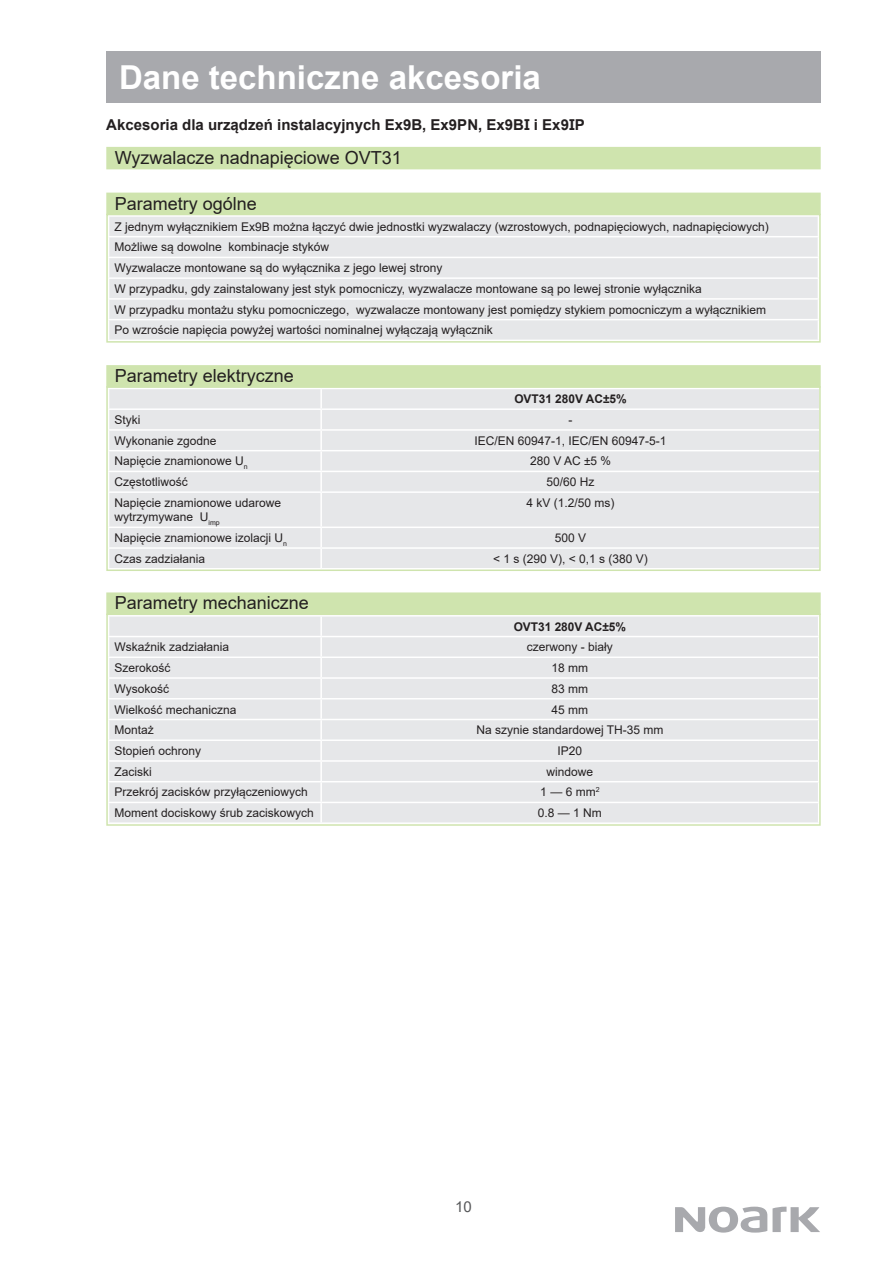
<style>
.page{position:relative;width:893px;height:1263px;background:#fff}
.page>*{position:absolute;margin:0;border:0;box-sizing:border-box;transform-origin:0 0}
.t1{font:700 33px "Arial";color:#fff}
.t2{font:18px "Arial";color:#231f20}
.t3{font:700 15px "Arial";color:#231f20}
.t4{font:15px "Arial";color:#57585a}
.t5{font:12px/20.7px "Arial";color:#231f20}
.t6{font:700 12px "Arial";color:#231f20}
</style>
<div class="page">
<svg style="left:675px;top:1206px;width:145px;height:26px"></svg>
<div style="left:106px;top:51px;width:715px;height:51px;background:#a8a9ad"></div>
<div style="left:109px;top:217px;width:709px;height:123px;background:#e6e7e9"></div>
<hr style="left:108px;top:236px;width:711px;height:1px;background:#fff">
<hr style="left:108px;top:257px;width:711px;height:1px;background:#fff">
<hr style="left:108px;top:277px;width:711px;height:2px;background:#fff">
<hr style="left:108px;top:298px;width:711px;height:2px;background:#fff">
<hr style="left:108px;top:319px;width:711px;height:1px;background:#fff">
<div style="left:106px;top:214px;width:715px;height:129px;border:2px solid #cfe4ae"></div>
<div style="left:106px;top:193px;width:715px;height:22px;background:#cfe4ae"></div>
<div style="left:109px;top:389px;width:709px;height:179px;background:#e6e7e9"></div>
<svg style="left:320px;top:389px;width:2px;height:61px"></svg>
<hr style="left:320px;top:451px;width:2px;height:20px;background:#fff">
<svg style="left:320px;top:472px;width:2px;height:19px"></svg>
<hr style="left:108px;top:491px;width:213px;height:2px;background:#fff">
<hr style="left:321px;top:491px;width:500px;height:2px;background:#fff">
<hr style="left:320px;top:493px;width:2px;height:33px;background:#fff">
<hr style="left:108px;top:526px;width:213px;height:2px;background:#fff">
<hr style="left:321px;top:526px;width:500px;height:2px;background:#fff">
<hr style="left:108px;top:547px;width:213px;height:2px;background:#fff">
<hr style="left:321px;top:547px;width:500px;height:2px;background:#fff">
<svg style="left:320px;top:528px;width:2px;height:40px"></svg>
<hr style="left:108px;top:408px;width:213px;height:2px;background:#fff">
<hr style="left:321px;top:408px;width:500px;height:2px;background:#fff">
<hr style="left:108px;top:429px;width:213px;height:2px;background:#fff">
<hr style="left:321px;top:429px;width:500px;height:2px;background:#fff">
<hr style="left:108px;top:450px;width:213px;height:1px;background:#fff">
<hr style="left:321px;top:450px;width:500px;height:1px;background:#fff">
<hr style="left:108px;top:471px;width:213px;height:1px;background:#fff">
<hr style="left:321px;top:471px;width:500px;height:1px;background:#fff">
<div style="left:106px;top:386px;width:715px;height:185px;border:2px solid #cfe4ae"></div>
<div style="left:106px;top:365px;width:715px;height:23px;background:#cfe4ae"></div>
<div style="left:109px;top:616px;width:709px;height:206px;background:#e6e7e9"></div>
<div style="left:322px;top:720px;width:496px;height:102px;background:#e6e7e9"></div>
<hr style="left:320px;top:616px;width:2px;height:20px;background:#fff">
<hr style="left:108px;top:677px;width:213px;height:2px;background:#fff">
<hr style="left:321px;top:677px;width:498px;height:2px;background:#fff">
<svg style="left:320px;top:637px;width:2px;height:61px"></svg>
<hr style="left:108px;top:698px;width:213px;height:1px;background:#fff">
<hr style="left:321px;top:698px;width:498px;height:1px;background:#fff">
<hr style="left:320px;top:699px;width:2px;height:20px;background:#fff">
<hr style="left:108px;top:719px;width:213px;height:1px;background:#fff">
<hr style="left:321px;top:719px;width:498px;height:1px;background:#fff">
<hr style="left:108px;top:739px;width:213px;height:2px;background:#fff">
<hr style="left:321px;top:739px;width:498px;height:2px;background:#fff">
<svg style="left:320px;top:720px;width:2px;height:61px"></svg>
<hr style="left:320px;top:782px;width:2px;height:20px;background:#fff">
<svg style="left:320px;top:803px;width:2px;height:19px"></svg>
<hr style="left:108px;top:636px;width:213px;height:1px;background:#fff">
<hr style="left:321px;top:636px;width:498px;height:1px;background:#fff">
<hr style="left:108px;top:656px;width:213px;height:2px;background:#fff">
<hr style="left:321px;top:656px;width:498px;height:2px;background:#fff">
<hr style="left:108px;top:760px;width:213px;height:2px;background:#fff">
<hr style="left:321px;top:760px;width:498px;height:2px;background:#fff">
<hr style="left:108px;top:781px;width:213px;height:1px;background:#fff">
<hr style="left:321px;top:781px;width:498px;height:1px;background:#fff">
<hr style="left:108px;top:802px;width:213px;height:1px;background:#fff">
<hr style="left:321px;top:802px;width:498px;height:1px;background:#fff">
<div style="left:106px;top:613px;width:715px;height:213px;border:2px solid #cfe4ae"></div>
<div style="left:106px;top:592px;width:715px;height:23px;background:#cfe4ae"></div>
<div style="left:106px;top:147px;width:715px;height:22px;background:#cfe4ae"></div>
<h1 class="t1" style="left:119px;top:54px;width:423px">Dane techniczne akcesoria</h1>
<p class="t3" style="left:106px;top:114px;width:480px">Akcesoria dla urządzeń instalacyjnych Ex9B, Ex9PN, Ex9BI i Ex9IP</p>
<h2 class="t2" style="left:115px;top:145px;width:288px">Wyzwalacze nadnapięciowe OVT31</h2>
<h2 class="t2" style="left:115px;top:191px;width:144px">Parametry ogólne</h2>
<p class="t5" style="left:115px;top:216px;width:656px">Z jednym wyłącznikiem Ex9B można łączyć dwie jednostki wyzwalaczy (wzrostowych, podnapięciowych, nadnapięciowych)<br>Możliwe są dowolne kombinacje styków<br>Wyzwalacze montowane są do wyłącznika z jego lewej strony<br>W przypadku, gdy zainstalowany jest styk pomocniczy, wyzwalacze montowane są po lewej stronie wyłącznika<br>W przypadku montażu styku pomocniczego, wyzwalacze montowany jest pomiędzy stykiem pomocniczym a wyłącznikiem Po wzroście napięcia powyżej wartości nominalnej wyłączają wyłącznik</p>
<h2 class="t2" style="left:115px;top:363px;width:181px">Parametry elektryczne</h2>
<p class="t6" style="left:514px;top:390px;width:114px">OVT31 280V AC±5%</p>
<p class="t5" style="left:115px;top:409px;width:28px">Styki</p>
<p class="t5" style="left:568px;top:409px;width:5px">-</p>
<p class="t5" style="left:115px;top:430px;width:103px">Wykonanie zgodne</p>
<p class="t5" style="left:474px;top:430px;width:194px">IEC/EN 60947-1, IEC/EN 60947-5-1</p>
<p class="t5" style="left:115px;top:451px;width:135px">Napięcie znamionowe U<sub>n</sub></p>
<p class="t5" style="left:530px;top:451px;width:83px">280 V AC ±5 %</p>
<p class="t5" style="left:115px;top:471px;width:75px">Częstotliwość</p>
<p class="t5" style="left:546px;top:471px;width:50px">50/60 Hz</p>
<p class="t5" style="left:115px;top:495px;width:168px;line-height:14.4px">Napięcie znamionowe udarowe wytrzymywane U<sub>imp</sub></p>
<p class="t5" style="left:526px;top:492px;width:90px">4 kV (1.2/50 ms)</p>
<p class="t5" style="left:115px;top:527px;width:174px">Napięcie znamionowe izolacji U<sub>n</sub></p>
<p class="t5" style="left:555px;top:527px;width:33px">500 V</p>
<p class="t5" style="left:115px;top:548px;width:92px">Czas zadziałania</p>
<p class="t5" style="left:493px;top:548px;width:156px">&lt; 1 s (290 V), &lt; 0,1 s (380 V)</p>
<h2 class="t2" style="left:115px;top:591px;width:196px">Parametry mechaniczne</h2>
<p class="t6" style="left:514px;top:618px;width:114px">OVT31 280V AC±5%</p>
<p class="t5" style="left:115px;top:637px;width:116px">Wskaźnik zadziałania</p>
<p class="t5" style="left:527px;top:637px;width:88px">czerwony - biały</p>
<p class="t5" style="left:115px;top:657px;width:58px">Szerokość</p>
<p class="t5" style="left:552px;top:657px;width:38px">18 mm</p>
<p class="t5" style="left:115px;top:678px;width:56px">Wysokość</p>
<p class="t5" style="left:552px;top:678px;width:38px">83 mm</p>
<p class="t5" style="left:115px;top:699px;width:124px">Wielkość mechaniczna</p>
<p class="t5" style="left:552px;top:699px;width:38px">45 mm</p>
<p class="t5" style="left:115px;top:720px;width:41px">Montaż</p>
<p class="t5" style="left:476px;top:720px;width:189px">Na szynie standardowej TH-35 mm</p>
<p class="t5" style="left:115px;top:740px;width:88px">Stopień ochrony</p>
<p class="t5" style="left:558px;top:740px;width:26px">IP20</p>
<p class="t5" style="left:115px;top:761px;width:39px">Zaciski</p>
<p class="t5" style="left:547px;top:761px;width:48px">windowe</p>
<p class="t5" style="left:115px;top:782px;width:195px">Przekrój zacisków przyłączeniowych</p>
<p class="t5" style="left:540px;top:782px;width:61px">1 — 6 mm<sup>2</sup></p>
<p class="t5" style="left:115px;top:802px;width:201px">Moment dociskowy śrub zaciskowych</p>
<p class="t5" style="left:538px;top:802px;width:66px">0.8 — 1 Nm</p>
<p class="t4" style="left:455px;top:1197px;width:18px">10</p>
</div>
